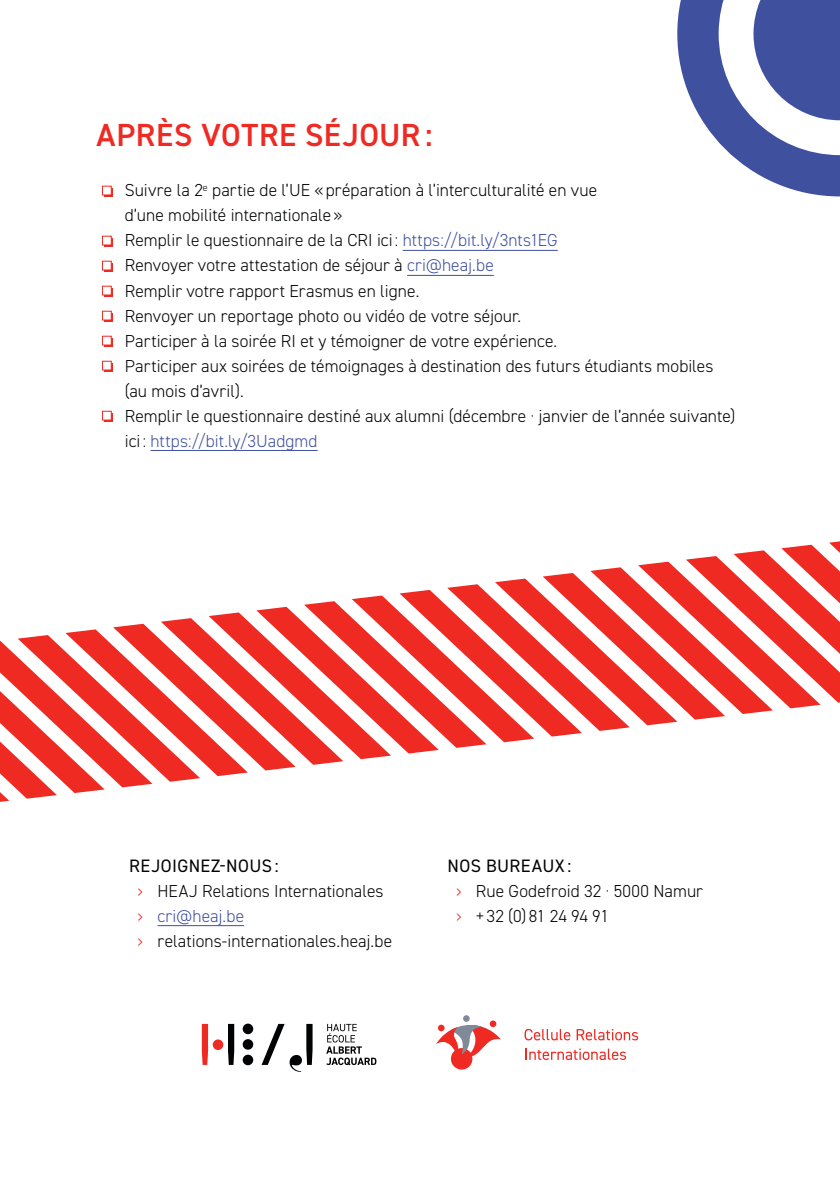
<style>
.page{position:relative;width:840px;height:1191px;background:#fff}
.page>*{position:absolute;margin:0;border:0;box-sizing:border-box;transform-origin:0 0}
.t1{font:600 32px "DIN2014";letter-spacing:.015em;color:#ee2a23}
.t2{font:18px "DIN2014";letter-spacing:.02em;color:#010203}
.t3{font:300 17.4px/25px "DIN2014";letter-spacing:.005em;color:#010203}
.s1{color:#ee2a23}
.s2{color:#3f509f}
</style>
<div class="page">
<svg style="left:524px;top:1029px;width:46px;height:11px"></svg>
<svg style="left:576px;top:1029px;width:61px;height:11px"></svg>
<svg style="left:525px;top:1048px;width:100px;height:12px"></svg>
<svg style="left:436px;top:1015px;width:64px;height:54px"></svg>
<div style="left:242px;top:1023px;width:11px;height:11px;background:#010203;border-radius:50%"></div>
<div style="left:242px;top:1039px;width:11px;height:10px;background:#010203;border-radius:50%"></div>
<div style="left:242px;top:1054px;width:11px;height:11px;background:#010203;border-radius:50%"></div>
<svg style="left:202px;top:1024px;width:6px;height:41px"></svg>
<svg style="left:228px;top:1024px;width:6px;height:41px"></svg>
<div style="left:213px;top:1039px;width:10px;height:11px;background:#ee2a23;border-radius:50%"></div>
<svg style="left:261px;top:1024px;width:51px;height:48px"></svg>
<svg style="left:326px;top:1024px;width:50px;height:41px"></svg>
<hr style="left:157px;top:925px;width:87px;height:1px;background:#3f509f">
<svg style="left:0;top:541px;width:839px;height:261px"></svg>
<svg style="left:677px;top:0;width:162px;height:196px"></svg>
<hr style="left:402px;top:250px;width:155px;height:1px;background:#3f509f">
<hr style="left:407px;top:275px;width:86px;height:1px;background:#3f509f">
<hr style="left:150px;top:450px;width:167px;height:1px;background:#3f509f">
<div style="left:104px;top:238px;width:9px;height:8px;background:#ee3630"></div>
<div style="left:102px;top:236px;width:9px;height:9px;background:#fff;border:1px solid #ee2a23"></div>
<div style="left:104px;top:263px;width:9px;height:8px;background:#ee3630"></div>
<div style="left:102px;top:261px;width:9px;height:9px;background:#fff;border:1px solid #ee2a23"></div>
<div style="left:104px;top:288px;width:9px;height:8px;background:#ee3630"></div>
<div style="left:102px;top:286px;width:9px;height:9px;background:#fff;border:1px solid #ee2a23"></div>
<div style="left:104px;top:313px;width:9px;height:8px;background:#ee3630"></div>
<div style="left:102px;top:311px;width:9px;height:9px;background:#fff;border:1px solid #ee2a23"></div>
<div style="left:104px;top:338px;width:9px;height:8px;background:#ee3630"></div>
<div style="left:102px;top:336px;width:9px;height:9px;background:#fff;border:1px solid #ee2a23"></div>
<div style="left:104px;top:363px;width:9px;height:8px;background:#ee3630"></div>
<div style="left:102px;top:361px;width:9px;height:9px;background:#fff;border:1px solid #ee2a23"></div>
<div style="left:104px;top:413px;width:9px;height:8px;background:#ee3630"></div>
<div style="left:102px;top:411px;width:9px;height:9px;background:#fff;border:1px solid #ee2a23"></div>
<div style="left:104px;top:188px;width:9px;height:8px;background:#ee3630"></div>
<div style="left:102px;top:186px;width:9px;height:9px;background:#fff;border:1px solid #ee2a23"></div>
<h1 class="t1" style="left:97px;top:114px;width:337px">APRÈS VOTRE SÉJOUR:</h1>
<p class="t3" style="left:125px;top:178px;width:473px;text-indent:-20px"><span class="s1">•</span> Suivre la 2<sup>e</sup> partie de l’UE «préparation à l’interculturalité en vue d’une mobilité internationale»</p>
<p class="t3" style="left:105px;top:228px;width:454px"><span class="s1">•</span> Remplir le questionnaire de la CRI ici : <span class="s2">https://bit.ly/3nts1EG</span></p>
<p class="t3" style="left:105px;top:253px;width:390px"><span class="s1">•</span> Renvoyer votre attestation de séjour à <span class="s2">cri@heaj.be</span></p>
<p class="t3" style="left:105px;top:278px;width:316px"><span class="s1">•</span> Remplir votre rapport Erasmus en ligne.</p>
<p class="t3" style="left:105px;top:303px;width:417px"><span class="s1">•</span> Renvoyer un reportage photo ou vidéo de votre séjour.</p>
<p class="t3" style="left:105px;top:328px;width:453px"><span class="s1">•</span> Participer à la soirée RI et y témoigner de votre expérience.</p>
<p class="t3" style="left:125px;top:353px;width:589px;text-indent:-20px"><span class="s1">•</span> Participer aux soirées de témoignages à destination des futurs étudiants mobiles (au mois d’avril).</p>
<p class="t3" style="left:125px;top:403px;width:611px;text-indent:-20px"><span class="s1">•</span> Remplir le questionnaire destiné aux alumni (décembre · janvier de l’année suivante) ici : <span class="s2">https://bit.ly/3Uadgmd</span></p>
<p class="t2" style="left:129px;top:854px;width:151px">REJOIGNEZ-NOUS :</p>
<p class="t3" style="left:137px;top:878px;width:256px"><span class="s1">›</span> HEAJ Relations Internationales <span class="s1">›</span> <span class="s2">cri@heaj.be<br></span><span class="s1">›</span> relations-internationales.heaj.be</p>
<p class="t2" style="left:447px;top:854px;width:125px">NOS BUREAUX :</p>
<p class="t3" style="left:456px;top:878px;width:248px"><span class="s1">›</span> Rue Godefroid 32 · 5000 Namur <span class="s1">›</span> + 32 (0) 81 24 94 91</p>
</div>
